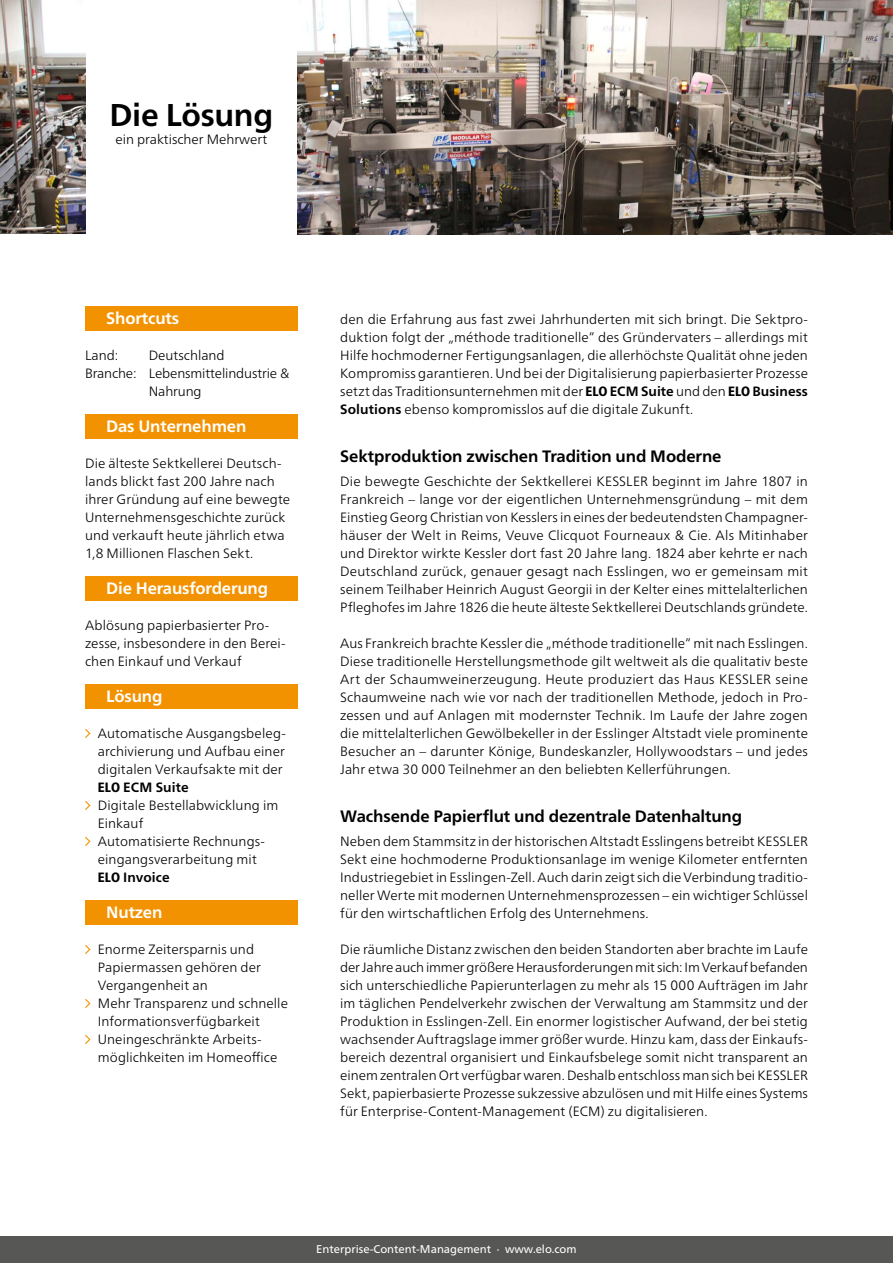
<style>
.page{position:relative;width:893px;height:1263px;background:#fff}
.page>*{position:absolute;margin:0;border:0;box-sizing:border-box;transform-origin:0 0}
.t1{font:700 31.5px "Frutiger Neue LTW1 G";letter-spacing:-.01em;color:#000}
.t2{font:700 16.5px "Frutiger Neue LTW1 G";letter-spacing:-.01em;color:#000}
.t3{font:700 16.5px "Frutiger Neue LTW1 G";letter-spacing:-.01em;color:#fff}
.t4{font:300 13.5px/18px "Frutiger Neue LTW1 G";letter-spacing:.005em;color:#000;text-align:justify}
.t5{font:11.25px "Frutiger Neue LTW1 G";color:#fff}
.s1{font-weight:800;font-stretch:condensed}
.s2{font-weight:700}
</style>
<div class="page">
<div style="left:0;top:1236px;width:893px;height:27px;background:#575756"></div>
<img style="left:298px;top:0;width:595px;height:234px">
<img style="left:0;top:0;width:85px;height:234px">
<svg style="left:85px;top:728px;width:6px;height:10px"></svg>
<svg style="left:85px;top:800px;width:6px;height:10px"></svg>
<svg style="left:85px;top:836px;width:6px;height:10px"></svg>
<svg style="left:85px;top:944px;width:6px;height:10px"></svg>
<svg style="left:85px;top:998px;width:6px;height:10px"></svg>
<svg style="left:85px;top:1034px;width:6px;height:10px"></svg>
<div style="left:85px;top:306px;width:213px;height:24px;background:#f39200"></div>
<div style="left:85px;top:414px;width:213px;height:24px;background:#f39200"></div>
<div style="left:85px;top:576px;width:213px;height:24px;background:#f39200"></div>
<div style="left:85px;top:684px;width:213px;height:24px;background:#f39200"></div>
<div style="left:85px;top:900px;width:213px;height:24px;background:#f39200"></div>
<h1 class="t1" style="left:109px;top:96px;width:165px">Die Lösung</h1>
<p class="t4" style="left:115px;top:130px;width:153px">ein praktischer Mehrwert</p>
<p class="t3" style="left:106px;top:308px;width:74px">Shortcuts</p>
<p class="t4" style="left:85px;top:346px;width:35px">Land:</p>
<p class="t4" style="left:149px;top:346px;width:77px">Deutschland</p>
<p class="t4" style="left:85px;top:364px;width:206px">Branche: Lebensmittelindustrie &amp;</p>
<p class="t4" style="left:149px;top:382px;width:54px">Nahrung</p>
<p class="t3" style="left:106px;top:416px;width:142px">Das Unternehmen</p>
<p class="t4" style="left:85px;top:454px;width:207px;text-align:left">Die älteste Sektkellerei Deutsch&shy;lands blickt fast 200 Jahre nach ihrer Gründung auf eine bewegte<br>Unternehmensgeschichte zurück und verkauft heute jährlich etwa<br>1,8 Millionen Flaschen Sekt.</p>
<p class="t3" style="left:106px;top:578px;width:163px">Die Herausforderung</p>
<p class="t4" style="left:85px;top:616px;width:202px;text-align:left">Ablösung papierbasierter Pro&shy;zesse, insbesondere in den Berei&shy;chen Einkauf und Verkauf</p>
<p class="t3" style="left:106px;top:686px;width:58px">Lösung</p>
<p class="t4" style="left:98px;top:724px;width:189px;text-align:left">Automatische Ausgangsbeleg&shy;archivierung und Aufbau einer digitalen Verkaufsakte mit der<br><span class="s1">ELO</span> <span class="s2">ECM Suite<br></span>Digitale Bestellabwicklung im<br>Einkauf<br>Automatisierte Rechnungs&shy;eingangsverarbeitung mit<br><span class="s1">ELO</span> <span class="s2">Invoice</span></p>
<p class="t3" style="left:106px;top:902px;width:58px">Nutzen</p>
<p class="t4" style="left:98px;top:940px;width:192px;text-align:left">Enorme Zeitersparnis und<br>Papiermassen gehören der<br>Vergangenheit an<br>Mehr Transparenz und schnelle<br>Informationsverfügbarkeit<br>Uneingeschränkte Arbeits&shy;möglichkeiten im Homeoffice</p>
<p class="t4" style="left:340px;top:310px;width:469px">den die Erfahrung aus fast zwei Jahrhunderten mit sich bringt. Die Sektpro&shy;duktion folgt der „méthode traditionelle“ des Gründervaters – allerdings mit Hilfe hochmoderner Fertigungsanlagen, die allerhöchste Qualität ohne jeden Kompromiss garantieren. Und bei der Digitalisierung papierbasierter Prozesse setzt das Traditionsunternehmen mit der <span class="s1">ELO</span> <span class="s2">ECM Suite</span> und den <span class="s1">ELO</span> <span class="s2">Business Solutions</span> ebenso kompromisslos auf die digitale Zukunft.</p>
<p class="t2" style="left:340px;top:446px;width:383px">Sektproduktion zwischen Tradition und Moderne</p>
<p class="t4" style="left:340px;top:472px;width:469px">Die bewegte Geschichte der Sektkellerei KESSLER beginnt im Jahre 1807 in Frankreich – lange vor der eigentlichen Unternehmensgründung – mit dem Einstieg Georg Christian von Kesslers in eines der bedeutendsten Champagner&shy;häuser der Welt in Reims, Veuve Clicquot Fourneaux &amp; Cie. Als Mitinhaber und Direktor wirkte Kessler dort fast 20 Jahre lang. 1824 aber kehrte er nach Deutschland zurück, genauer gesagt nach Esslingen, wo er gemeinsam mit seinem Teilhaber Heinrich August Georgii in der Kelter eines mittelalterlichen Pfleghofes im Jahre 1826 die heute älteste Sektkellerei Deutschlands gründete.</p>
<p class="t4" style="left:340px;top:634px;width:469px">Aus Frankreich brachte Kessler die „méthode traditionelle“ mit nach Esslingen.<br>Diese traditionelle Herstellungsmethode gilt weltweit als die qualitativ beste Art der Schaumweinerzeugung. Heute produziert das Haus KESSLER seine Schaumweine nach wie vor nach der traditionellen Methode, jedoch in Pro&shy;zessen und auf Anlagen mit modernster Technik. Im Laufe der Jahre zogen die mittelalterlichen Gewölbekeller in der Esslinger Altstadt viele prominente Besucher an – darunter Könige, Bundeskanzler, Hollywoodstars – und jedes Jahr etwa 30 000 Teilnehmer an den beliebten Kellerführungen.</p>
<p class="t2" style="left:340px;top:806px;width:403px">Wachsende Papierflut und dezentrale Datenhaltung</p>
<p class="t4" style="left:340px;top:832px;width:469px">Neben dem Stammsitz in der historischen Altstadt Esslingens betreibt KESSLER Sekt eine hochmoderne Produktionsanlage im wenige Kilometer entfernten Industriegebiet in Esslingen-Zell. Auch darin zeigt sich die Verbindung traditio&shy;neller Werte mit modernen Unternehmensprozessen – ein wichtiger Schlüssel für den wirtschaftlichen Erfolg des Unternehmens.</p>
<p class="t4" style="left:340px;top:940px;width:469px">Die räumliche Distanz zwischen den beiden Standorten aber brachte im Laufe der Jahre auch immer größere Herausforderungen mit sich: Im Verkauf befanden sich unterschiedliche Papierunterlagen zu mehr als 15 000 Aufträgen im Jahr im täglichen Pendelverkehr zwischen der Verwaltung am Stammsitz und der Produktion in Esslingen-Zell. Ein enormer logistischer Aufwand, der bei stetig wachsender Auftragslage immer größer wurde. Hinzu kam, dass der Einkaufs&shy;bereich dezentral organisiert und Einkaufsbelege somit nicht transparent an einem zentralen Ort verfügbar waren. Deshalb entschloss man sich bei KESSLER Sekt, papierbasierte Prozesse sukzessive abzulösen und mit Hilfe eines Systems für Enterprise-Content-Management (ECM) zu digitalisieren.</p>
<p class="t5" style="left:316px;top:1242px;width:262px">Enterprise-Content-Management · www.elo.com</p>
</div>
